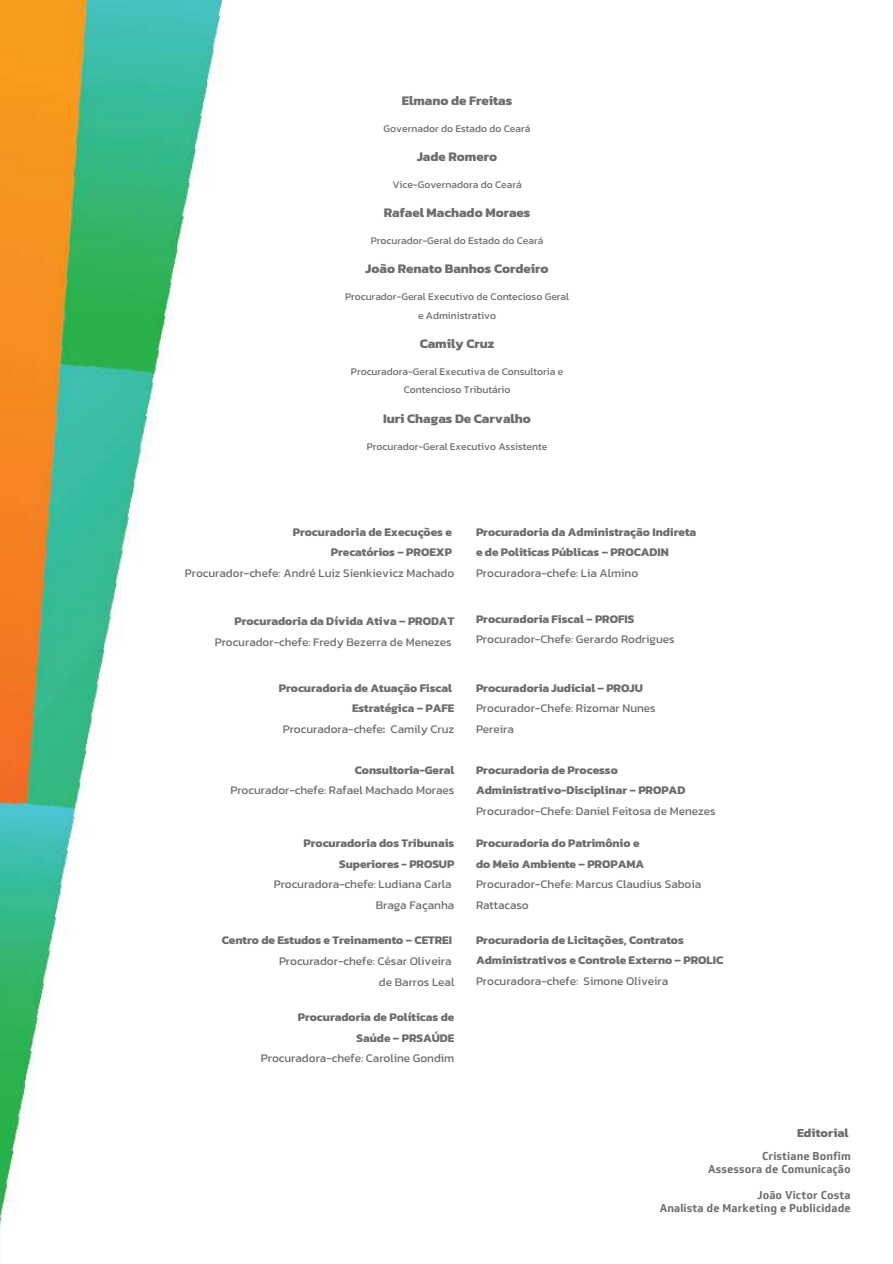
<style>
.page{position:relative;width:893px;height:1264px;background:#fff}
.page>*{position:absolute;margin:0;border:0;box-sizing:border-box;transform-origin:0 0}
.t1{font:700 13.35px "Kanit";letter-spacing:-.005em;color:#6d6d6c}
.t2{font:700 12.45px "Kanit";letter-spacing:.005em;color:#6d6d6c}
.t3{font:700 11.85px/20.7px "Kanit";letter-spacing:-.005em;color:#6d6d6c;text-align:right}
.t4{font:11.85px/20.7px "Kanit";letter-spacing:-.005em;color:#6d6d6c;text-align:right}
.t5{font:700 11.1px/12.9px "Soleto Trial";letter-spacing:.005em;color:#6d6d6c;text-align:right}
.t6{font:10.35px/18.1px "Kanit";letter-spacing:-.005em;color:#6d6d6c;text-align:center}
.s1{font-weight:400}
</style>
<div class="page">
<img style="left:0;top:0;width:225px;height:1263px">
<p class="t1" style="left:402px;top:91px;width:112px">Elmano de Freitas</p>
<p class="t6" style="left:383px;top:120px;width:148px">Governador do Estado do Ceará</p>
<p class="t1" style="left:417px;top:147px;width:82px">Jade Romero</p>
<p class="t6" style="left:392px;top:176px;width:131px">Vice-Governadora do Ceará</p>
<p class="t1" style="left:384px;top:203px;width:148px">Rafael Machado Moraes</p>
<p class="t6" style="left:371px;top:232px;width:174px">Procurador-Geral do Estado do Ceará</p>
<p class="t1" style="left:365px;top:259px;width:184px">João Renato Banhos Cordeiro</p>
<p class="t6" style="left:345px;top:288px;width:225px">Procurador-Geral Executivo de Contecioso Geral e Administrativo</p>
<p class="t1" style="left:419px;top:333px;width:76px">Camily Cruz</p>
<p class="t6" style="left:351px;top:362px;width:214px">Procuradora-Geral Executiva de Consultoria e<br>Contencioso Tributário</p>
<p class="t1" style="left:383px;top:408px;width:149px">Iuri Chagas De Carvalho</p>
<p class="t6" style="left:367px;top:437px;width:182px">Procurador-Geral Executivo Assistente</p>
<p class="t3" style="left:293px;top:521px;width:160px">Procuradoria de Execuções e<br>Precatórios – PROEXP</p>
<p class="t4" style="left:185px;top:562px;width:271px">Procurador-chefe: André Luiz Sienkievicz Machado</p>
<p class="t3" style="left:234px;top:610px;width:221px">Procuradoria da Dívida Ativa – PRODAT</p>
<p class="t4" style="left:215px;top:631px;width:238px">Procurador-chefe: Fredy Bezerra de Menezes</p>
<p class="t3" style="left:279px;top:677px;width:177px">Procuradoria de Atuação Fiscal<br>Estratégica – PAFE<br><span class="s1">Procuradora-chefe</span>: <span class="s1">Camily Cruz</span></p>
<p class="t3" style="left:355px;top:759px;width:101px">Consultoria-Geral</p>
<p class="t4" style="left:230px;top:780px;width:225px">Procurador-chefe: Rafael Machado Moraes</p>
<p class="t3" style="left:303px;top:832px;width:152px">Procuradoria dos Tribunais<br>Superiores - PROSUP</p>
<p class="t4" style="left:274px;top:873px;width:182px">Procuradora-chefe: Ludiana Carla<br>Braga Façanha</p>
<p class="t3" style="left:222px;top:929px;width:232px">Centro de Estudos e Treinamento – CETREI</p>
<p class="t4" style="left:279px;top:950px;width:177px">Procurador-chefe: César Oliveira de Barros Leal</p>
<p class="t3" style="left:298px;top:1006px;width:158px">Procuradoria de Políticas de<br>Saúde – PRSAÚDE</p>
<p class="t4" style="left:261px;top:1047px;width:195px">Procuradora-chefe: Caroline Gondim</p>
<p class="t3" style="left:476px;top:521px;width:222px;text-align:left">Procuradoria da Administração Indireta e de Politicas Públicas – PROCADIN</p>
<p class="t4" style="left:476px;top:562px;width:164px">Procuradora-chefe: Lia Almino</p>
<p class="t3" style="left:476px;top:608px;width:160px">Procuradoria Fiscal – PROFIS</p>
<p class="t4" style="left:476px;top:628px;width:200px">Procurador-Chefe: Gerardo Rodrigues</p>
<p class="t3" style="left:476px;top:677px;width:168px">Procuradoria Judicial – PROJU</p>
<p class="t4" style="left:476px;top:698px;width:181px;text-align:left">Procurador-Chefe: Rizomar Nunes<br>Pereira</p>
<p class="t3" style="left:476px;top:759px;width:211px;text-align:left">Procuradoria de Processo<br>Administrativo-Disciplinar – PROPAD</p>
<p class="t4" style="left:476px;top:800px;width:241px">Procurador-Chefe: Daniel Feitosa de Menezes</p>
<p class="t3" style="left:476px;top:832px;width:170px;text-align:left">Procuradoria do Patrimônio e do Meio Ambiente – PROPAMA</p>
<p class="t4" style="left:476px;top:873px;width:227px;text-align:left">Procurador-Chefe: Marcus Claudius Saboia<br>Rattacaso</p>
<p class="t3" style="left:476px;top:929px;width:249px;text-align:left">Procuradoria de Licitações, Contratos<br>Administrativos e Controle Externo – PROLIC</p>
<p class="t4" style="left:476px;top:970px;width:194px">Procuradora-chefe: Simone Oliveira</p>
<p class="t2" style="left:797px;top:1122px;width:53px">Editorial</p>
<p class="t5" style="left:708px;top:1149px;width:144px">Cristiane Bonfim<br>Assessora de Comunicação</p>
<p class="t5" style="left:659px;top:1188px;width:192px">João Victor Costa<br>Analista de Marketing e Publicidade</p>
</div>
